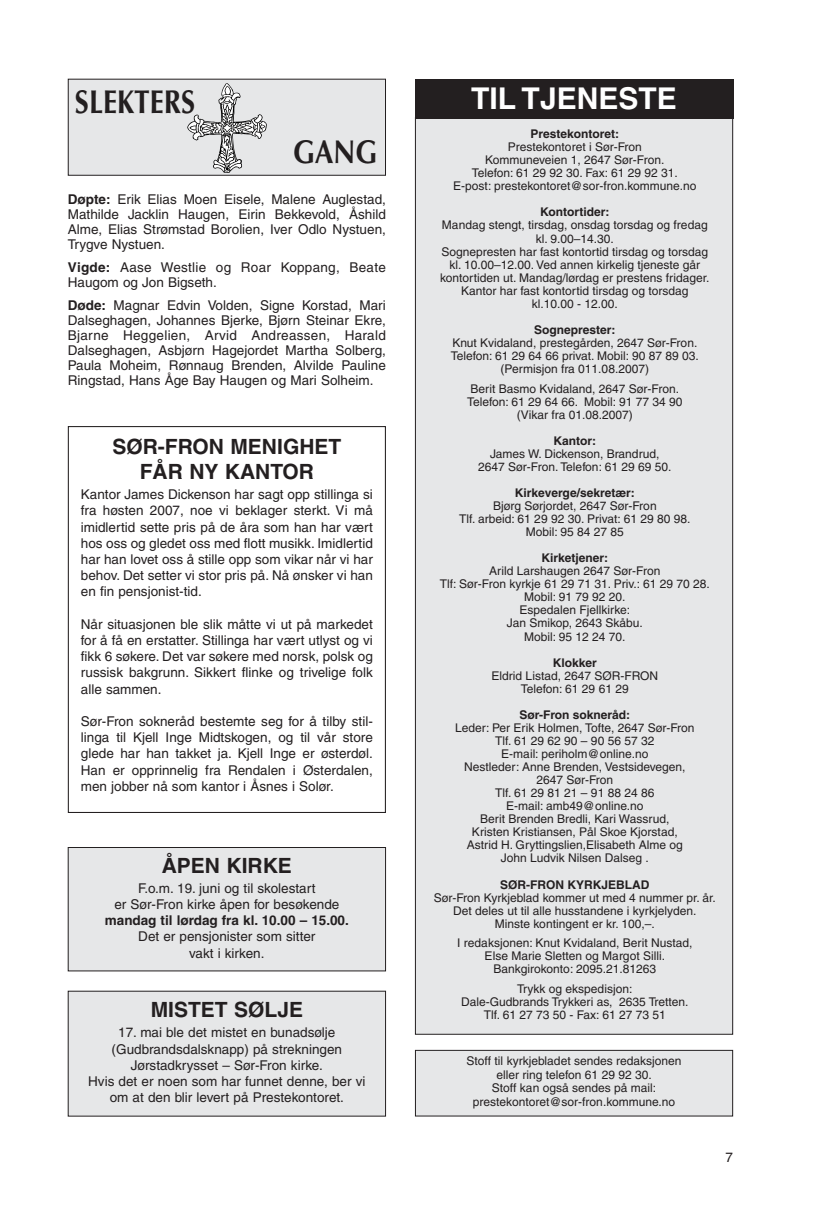
<style>
.page{position:relative;width:830px;height:1212px;background:#fff}
.page>*{position:absolute;margin:0;border:0;box-sizing:border-box;transform-origin:0 0}
.t1{font:700 33px "Optima";color:#231f20;scale:.85 1}
.t2{font:700 30px "Helvetica";color:#fff}
.t3{font:700 21px/25.2px "Helvetica";color:#231f20;text-align:center}
.t4{font:13.5px/16.2px "Helvetica";color:#231f20;text-align:justify}
.t5{font:13.5px/15px "Helvetica";letter-spacing:.02em;color:#231f20}
.t6{font:700 13.5px "Helvetica";color:#231f20}
.t7{font:12px/13px "Helvetica";color:#231f20;text-align:center}
.t8{font:700 12px "Helvetica";color:#231f20}
.s1{font-weight:700}
</style>
<div class="page">
<div style="left:69px;top:80px;width:316px;height:95px;background:#e6e7e8"></div>
<svg style="left:187px;top:83px;width:80px;height:90px"></svg>
<div style="left:68px;top:79px;width:318px;height:97px;border:1px solid #231f20"></div>
<div style="left:415px;top:1051px;width:316px;height:64px;background:#e6e7e8"></div>
<div style="left:415px;top:1050px;width:317px;height:66px;border:1px solid #231f20"></div>
<div style="left:415px;top:118px;width:317px;height:916px;background:#e6e7e8"></div>
<div style="left:415px;top:79px;width:317px;height:40px;background:#231f20"></div>
<div style="left:68px;top:991px;width:317px;height:125px;background:#e6e7e8"></div>
<div style="left:68px;top:848px;width:317px;height:122px;background:#e6e7e8"></div>
<div style="left:68px;top:847px;width:318px;height:124px;border:1px solid #231f20"></div>
<div style="left:68px;top:426px;width:318px;height:387px;border:1px solid #231f20"></div>
<h1 class="t1" style="left:75px;top:88px;width:143px">SLEKTERS</h1>
<h1 class="t1" style="left:293px;top:138px;width:101px">GANG</h1>
<p class="t4" style="left:68px;top:193px;width:319px;line-height:15px"><span class="s1">Døpte:</span> Erik Elias Moen Eisele, Malene Auglestad, Mathilde Jacklin Haugen, Eirin Bekkevold, Åshild Alme, Elias Strømstad Borolien, Iver Odlo Nystuen, Trygve Nystuen.</p>
<p class="t5" style="left:68px;top:261px;width:319px"><span class="s1">Vigde:</span> Aase Westlie og Roar Koppang, Beate<br>Haugom og Jon Bigseth.</p>
<p class="t4" style="left:68px;top:299px;width:319px;line-height:15px"><span class="s1">Døde:</span> Magnar Edvin Volden, Signe Korstad, Mari Dalseghagen, Johannes Bjerke, Bjørn Steinar Ekre, Bjarne Heggelien, Arvid Andreassen, Harald Dalseghagen, Asbjørn Hagejordet Martha Solberg, Paula Moheim, Rønnaug Brenden, Alvilde Pauline Ringstad, Hans Åge Bay Haugen og Mari Solheim.</p>
<h3 class="t3" style="left:112px;top:436px;width:230px">SØR-FRON MENIGHET<br>FÅR NY KANTOR</h3>
<p class="t4" style="left:81px;top:488px;width:293px">Kantor James Dickenson har sagt opp stillinga si fra høsten 2007, noe vi beklager sterkt. Vi må imidlertid sette pris på de åra som han har vært hos oss og gledet oss med flott musikk. Imidlertid har han lovet oss å stille opp som vikar når vi har behov. Det setter vi stor pris på. Nå ønsker vi han en fin pensjonist-tid.</p>
<p class="t4" style="left:81px;top:617px;width:293px">Når situasjonen ble slik måtte vi ut på markedet for å få en erstatter. Stillinga har vært utlyst og vi fikk 6 søkere. Det var søkere med norsk, polsk og russisk bakgrunn. Sikkert flinke og trivelige folk alle sammen.</p>
<p class="t4" style="left:81px;top:714px;width:293px">Sør-Fron sokneråd bestemte seg for å tilby stil&shy;linga til Kjell Inge Midtskogen, og til vår store glede har han takket ja. Kjell Inge er østerdøl.<br>Han er opprinnelig fra Rendalen i Østerdalen, men jobber nå som kantor i Åsnes i Solør.</p>
<h3 class="t3" style="left:162px;top:855px;width:132px">ÅPEN KIRKE</h3>
<p class="t4" style="left:114px;top:881px;width:226px;text-align:center">F.o.m. 19. juni og til skolestart<br>er Sør-Fron kirke åpen for besøkende</p>
<p class="t6" style="left:105px;top:915px;width:245px">mandag til lørdag fra kl. 10.00 – 15.00.</p>
<p class="t4" style="left:138px;top:930px;width:179px;text-align:center">Det er pensjonister som sitter vakt i kirken.</p>
<h3 class="t3" style="left:151px;top:999px;width:154px">MISTET SØLJE</h3>
<p class="t4" style="left:88px;top:1026px;width:279px;text-align:center">17. mai ble det mistet en bunadsølje (Gudbrandsdalsknapp) på strekningen Jørstadkrysset – Sør-Fron kirke.<br>Hvis det er noen som har funnet denne, ber vi om at den blir levert på Prestekontoret.</p>
<h2 class="t2" style="left:471px;top:88px;width:207px">TIL TJENESTE</h2>
<p class="t8" style="left:530px;top:129px;width:90px">Prestekontoret:</p>
<p class="t7" style="left:453px;top:142px;width:244px">Prestekontoret i Sør-Fron<br>Kommuneveien 1, 2647 Sør-Fron.<br>Telefon: 61 29 92 30. Fax: 61 29 92 31.<br>E-post: prestekontoret@sor-fron.kommune.no</p>
<p class="t8" style="left:540px;top:208px;width:71px">Kontortider:</p>
<p class="t7" style="left:440px;top:220px;width:271px">Mandag stengt, tirsdag, onsdag torsdag og fredag kl. 9.00–14.30.<br>Sognepresten har fast kontortid tirsdag og torsdag kl. 10.00–12.00. Ved annen kirkelig tjeneste går kontortiden ut. Mandag/lørdag er prestens fridager.<br>Kantor har fast kontortid tirsdag og torsdag kl.10.00 - 12.00.</p>
<p class="t8" style="left:534px;top:325px;width:83px">Sogneprester:</p>
<p class="t7" style="left:450px;top:337px;width:249px">Knut Kvidaland, prestegården, 2647 Sør-Fron.<br>Telefon: 61 29 64 66 privat. Mobil: 90 87 89 03. (Permisjon fra 011.08.2007)</p>
<p class="t7" style="left:467px;top:383px;width:217px">Berit Basmo Kvidaland, 2647 Sør-Fron.<br>Telefon: 61 29 64 66. Mobil: 91 77 34 90 (Vikar fra 01.08.2007)</p>
<p class="t8" style="left:553px;top:436px;width:44px">Kantor:</p>
<p class="t7" style="left:478px;top:448px;width:195px">James W. Dickenson, Brandrud,<br>2647 Sør-Fron. Telefon: 61 29 69 50.</p>
<p class="t8" style="left:514px;top:488px;width:121px">Kirkeverge/sekretær:</p>
<p class="t7" style="left:459px;top:500px;width:232px">Bjørg Sørjordet, 2647 Sør-Fron<br>Tlf. arbeid: 61 29 92 30. Privat: 61 29 80 98.<br>Mobil: 95 84 27 85</p>
<p class="t8" style="left:541px;top:553px;width:68px">Kirketjener:</p>
<p class="t7" style="left:439px;top:566px;width:271px">Arild Larshaugen 2647 Sør-Fron<br>Tlf: Sør-Fron kyrkje 61 29 71 31. Priv.: 61 29 70 28.<br>Mobil: 91 79 92 20.<br>Espedalen Fjellkirke:<br>Jan Smikop, 2643 Skåbu.<br>Mobil: 95 12 24 70.</p>
<p class="t8" style="left:552px;top:658px;width:46px">Klokker</p>
<p class="t7" style="left:491px;top:670px;width:168px">Eldrid Listad, 2647 SØR-FRON<br>Telefon: 61 29 61 29</p>
<p class="t8" style="left:519px;top:710px;width:112px">Sør-Fron sokneråd:</p>
<p class="t7" style="left:455px;top:722px;width:241px">Leder: Per Erik Holmen, Tofte, 2647 Sør-Fron<br>Tlf. 61 29 62 90 – 90 56 57 32<br>E-mail: periholm@online.no<br>Nestleder: Anne Brenden, Vestsidevegen,<br>2647 Sør-Fron<br>Tlf. 61 29 81 21 – 91 88 24 86<br>E-mail: amb49@online.no<br>Berit Brenden Bredli, Kari Wassrud,<br>Kristen Kristiansen, Pål Skoe Kjorstad,<br>Astrid H. Gryttingslien,Elisabeth Alme og<br>John Ludvik Nilsen Dalseg .</p>
<p class="t8" style="left:500px;top:880px;width:151px">SØR-FRON KYRKJEBLAD</p>
<p class="t7" style="left:433px;top:892px;width:283px">Sør-Fron Kyrkjeblad kommer ut med 4 nummer pr. år.<br>Det deles ut til alle husstandene i kyrkjelyden.<br>Minste kontingent er kr. 100,–.</p>
<p class="t7" style="left:457px;top:937px;width:236px">I redaksjonen: Knut Kvidaland, Berit Nustad,<br>Else Marie Sletten og Margot Silli.<br>Bankgirokonto: 2095.21.81263</p>
<p class="t7" style="left:461px;top:983px;width:229px">Trykk og ekspedisjon:<br>Dale-Gudbrands Trykkeri as, 2635 Tretten.<br>Tlf. 61 27 73 50 - Fax: 61 27 73 51</p>
<p class="t7" style="left:466px;top:1055px;width:216px;line-height:13.5px">Stoff til kyrkjebladet sendes redaksjonen eller ring telefon 61 29 92 30.<br>Stoff kan også sendes på mail: prestekontoret@sor-fron.kommune.no</p>
<p class="t4" style="left:725px;top:1150px;width:9px">7</p>
</div>
